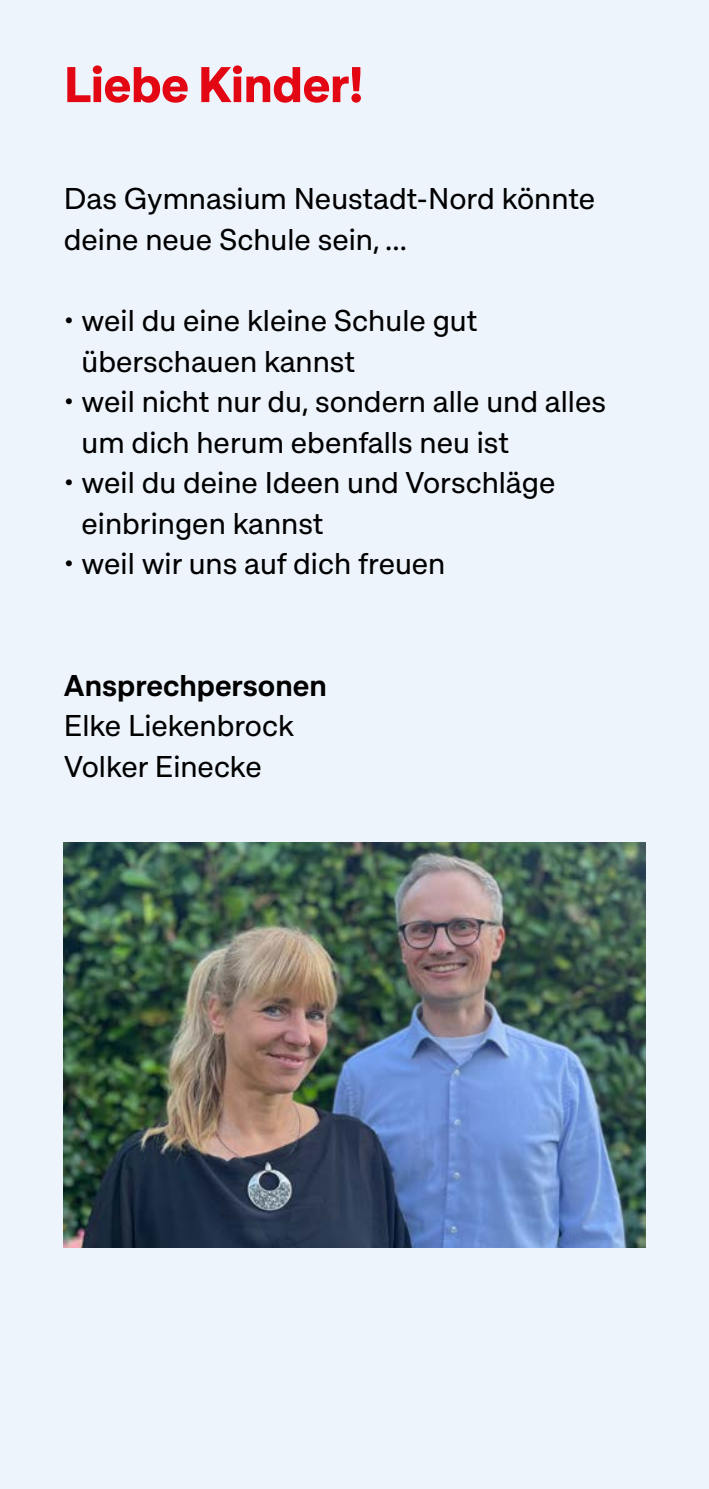
<style>
.page{position:relative;width:709px;height:1489px;background:#fff}
.page>*{position:absolute;margin:0;border:0;box-sizing:border-box;transform-origin:0 0}
.Headline_20pt_bis_50{font:700 50px "Approach Koeln";letter-spacing:-.01em;color:#e30613}
.Fließtext{font:30px/40.5px "Approach Koeln";color:#000}
.Zwischenüberschrift{font:600 30px "Approach Koeln";color:#000}
</style>
<div class="page">
<div style="left:0;top:0;width:709px;height:1488px;background:#eef4fc"></div>
<img style="left:64px;top:842px;width:581px;height:404px">
<h2 class="Headline_20pt_bis_50" style="left:64px;top:52px;width:301px">Liebe Kinder!</h2>
<p class="Fließtext" style="left:64px;top:178px;width:533px">Das Gymnasium Neustadt-Nord könnte deine neue Schule sein, ...</p>
<p class="Fließtext" style="left:81px;top:299px;width:397px;text-indent:-18px">• weil du eine kleine Schule gut überschauen kannst</p>
<p class="Fließtext" style="left:81px;top:380px;width:526px;text-indent:-18px">• weil nicht nur du, sondern alle und alles um dich herum ebenfalls neu ist</p>
<p class="Fließtext" style="left:81px;top:461px;width:475px;text-indent:-18px">• weil du deine Ideen und Vorschläge einbringen kannst</p>
<p class="Fließtext" style="left:64px;top:542px;width:383px">• weil wir uns auf dich freuen</p>
<h3 class="Zwischenüberschrift" style="left:64px;top:666px;width:264px">Ansprechpersonen</h3>
<p class="Fließtext" style="left:64px;top:704px;width:232px">Elke Liekenbrock</p>
<p class="Fließtext" style="left:64px;top:745px;width:199px">Volker Einecke</p>
</div>
